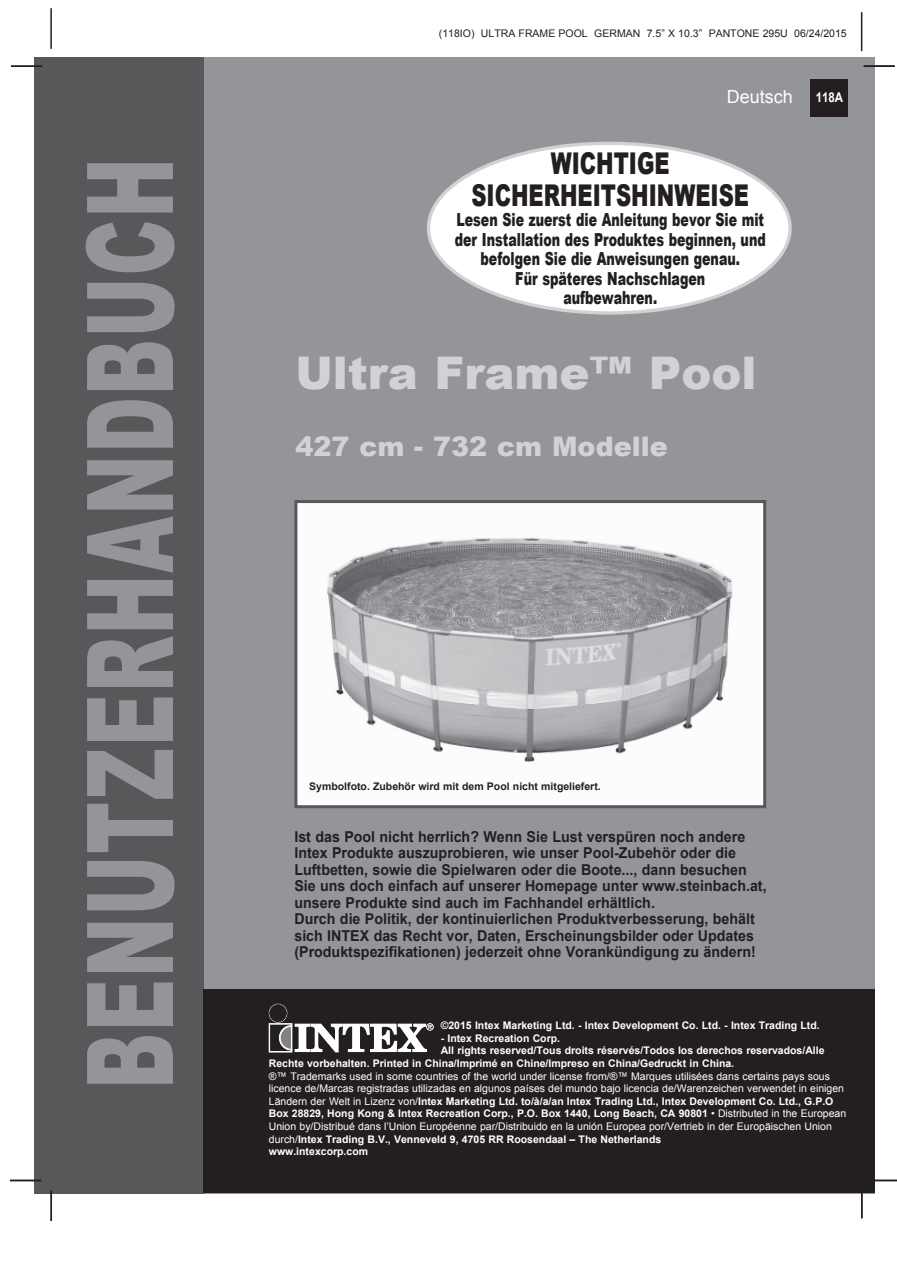
<style>
.page{position:relative;width:897px;height:1264px;background:#fff}
.page>*{position:absolute;margin:0;border:0;box-sizing:border-box;transform-origin:0 0}
.t1{font:900 120px "Arial";letter-spacing:.025em;color:#939598;scale:.6 1}
.t2{font:900 45px "Arial";color:#d1d2d4}
.t3{font:900 30px/32.7px "Arial";color:#231f20;text-align:center;scale:.7 1}
.t4{font:900 27px "Arial";color:#d1d2d4}
.t5{font:900 18px/19.5px "Arial";color:#231f20;text-align:center;scale:.7 1}
.t6{font:18px "Arial";color:#fff}
.t7{font:700 15px/16.5px "Arial";color:#231f20;scale:.95 1}
.t8{font:700 13.5px "Arial";color:#fff;scale:.85 1}
.t9{font:10.5px/12.6px "Arial";color:#fff}
.t10{font:700 10.5px "Arial";color:#fff}
.t11{font:10.5px "Arial";color:#231f20}
.t12{font:700 10.5px "Arial";color:#231f20}
.s1{font-weight:700}
</style>
<div class="page">
<div style="left:203px;top:57px;width:672px;height:1136px;background:#939598"></div>
<div style="left:810px;top:79px;width:38px;height:38px;background:#231f20"></div>
<hr style="left:50px;top:8px;width:2px;height:41px;background:#231f20">
<hr style="left:860px;top:12px;width:2px;height:39px;background:#231f20">
<div style="left:34px;top:57px;width:169px;height:1136px;background:#57585a"></div>
<img style="left:298px;top:504px;width:464px;height:300px">
<div style="left:294px;top:500px;width:472px;height:308px;border:3px solid #57585a"></div>
<hr style="left:863px;top:65px;width:31px;height:2px;background:#231f20">
<hr style="left:865px;top:1179px;width:31px;height:2px;background:#231f20">
<hr style="left:860px;top:1189px;width:2px;height:29px;background:#231f20">
<hr style="left:50px;top:1190px;width:2px;height:31px;background:#231f20">
<hr style="left:10px;top:1179px;width:31px;height:2px;background:#231f20">
<hr style="left:11px;top:65px;width:31px;height:2px;background:#231f20">
<div style="left:203px;top:989px;width:672px;height:204px;background:#231f20"></div>
<div style="left:428px;top:143px;width:362px;height:170px;background:#fff;border-radius:50%"></div>
<div style="left:269px;top:1003px;width:18px;height:19px;border:2px solid #fff;border-radius:50%"></div>
<div style="left:270px;top:1004px;width:16px;height:17px;background:#231f20;border-radius:50%"></div>
<div style="left:269px;top:1004px;width:17px;height:17px;border:1px solid #231f20;border-radius:50%"></div>
<svg style="left:268px;top:1022px;width:165px;height:30px"></svg>
<h1 class="t1" style="left:43px;top:1089px;width:1553px;rotate:-90deg">BENUTZERHANDBUCH</h1>
<p class="t11" style="left:439px;top:27px;width:409px">(118IO) ULTRA FRAME POOL GERMAN 7.5” X 10.3” PANTONE 295U 06/24/2015</p>
<h3 class="t6" style="left:726px;top:85px;width:68px">Deutsch</h3>
<h3 class="t3" style="left:471px;top:146px;width:398px">WICHTIGE<br>SICHERHEITSHINWEISE</h3>
<h3 class="t5" style="left:454px;top:210px;width:446px">Lesen Sie zuerst die Anleitung bevor Sie mit der Installation des Produktes beginnen, und befolgen Sie die Anweisungen genau.<br>Für späteres Nachschlagen<br>aufbewahren.</h3>
<h2 class="t2" style="left:295px;top:340px;width:462px">Ultra Frame™ Pool</h2>
<h3 class="t4" style="left:295px;top:427px;width:374px">427 cm - 732 cm Modelle</h3>
<p class="t8" style="left:815px;top:88px;width:34px">118A</p>
<p class="t12" style="left:309px;top:780px;width:293px">Symbolfoto. Zubehör wird mit dem Pool nicht mitgeliefert.</p>
<p class="t7" style="left:294px;top:828px;width:498px">Ist das Pool nicht herrlich? Wenn Sie Lust verspüren noch andere Intex Produkte auszuprobieren, wie unser Pool-Zubehör oder die Luftbetten, sowie die Spielwaren oder die Boote..., dann besuchen Sie uns doch einfach auf unserer Homepage unter www.steinbach.at, unsere Produkte sind auch im Fachhandel erhältlich.<br>Durch die Politik, der kontinuierlichen Produktverbesserung, behält sich INTEX das Recht vor, Daten, Erscheinungsbilder oder Updates (Produktspezifikationen) jederzeit ohne Vorankündigung zu ändern!</p>
<p class="t10" style="left:440px;top:1018px;width:380px">©2015 Intex Marketing Ltd. - Intex Development Co. Ltd. - Intex Trading Ltd.</p>
<p class="t10" style="left:440px;top:1031px;width:121px">- Intex Recreation Corp.</p>
<p class="t10" style="left:440px;top:1043px;width:385px">All rights reserved/Tous droits réservés/Todos los derechos reservados/Alle</p>
<p class="t10" style="left:269px;top:1056px;width:467px">Rechte vorbehalten. Printed in China/Imprimé en Chine/Impreso en China/Gedruckt in China.</p>
<p class="t9" style="left:269px;top:1069px;width:578px">®™ Trademarks used in some countries of the world under license from/®™ Marques utilisées dans certains pays sous licence de/Marcas registradas utilizadas en algunos países del mundo bajo licencia de/Warenzeichen verwendet in einigen Ländern der Welt in Lizenz von/<span class="s1">Intex Marketing Ltd. to/à/a/an Intex Trading Ltd., Intex Development Co. Ltd., G.P.O Box 28829, Hong Kong &amp; Intex Recreation Corp., P.O. Box 1440, Long Beach, CA 90801</span> • Distributed in the European Union by/Distribué dans l’Union Européenne par/Distribuido en la unión Europea por/Vertrieb in der Europäischen Union durch/<span class="s1">Intex Trading B.V., Venneveld 9, 4705 RR Roosendaal – The Netherlands<br>www.intexcorp.com</span></p>
</div>
